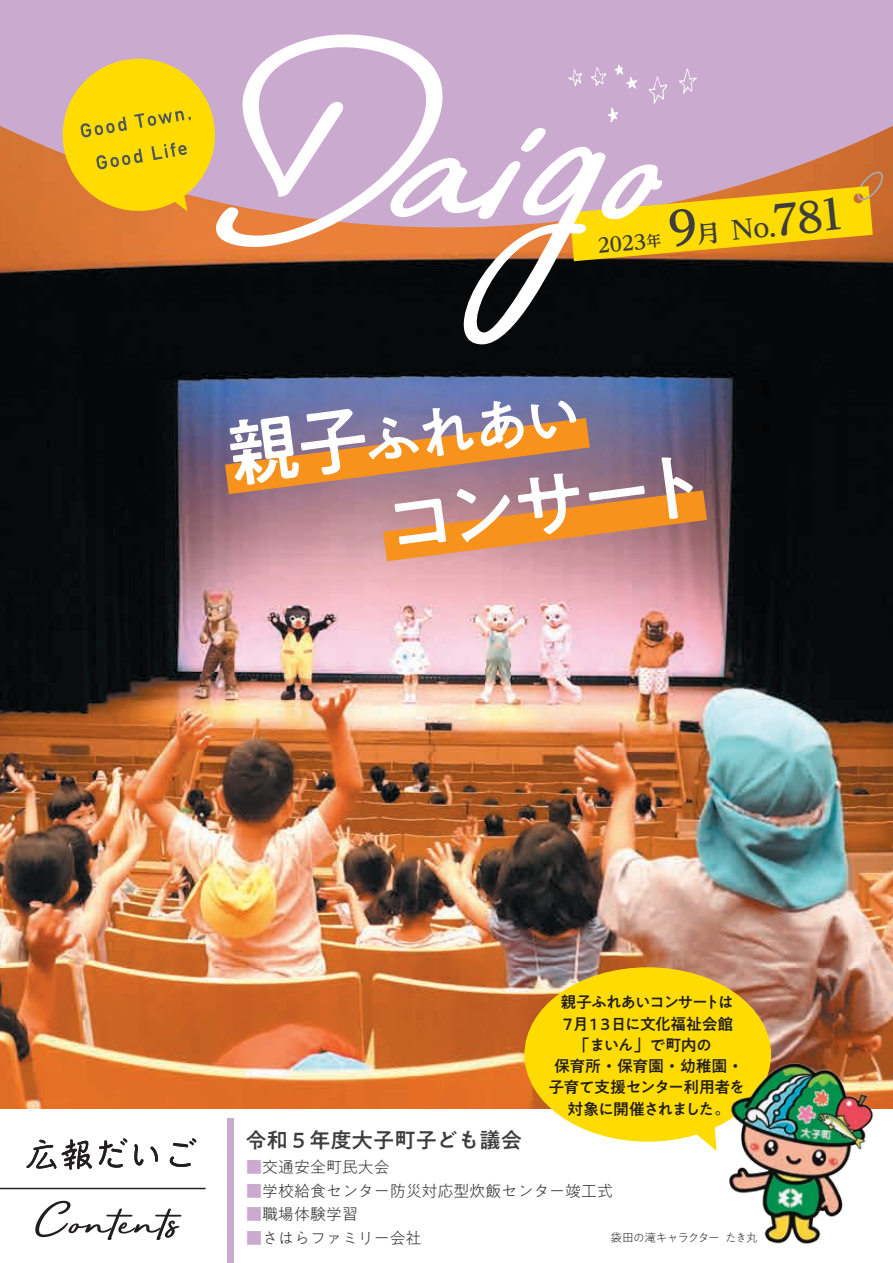
<style>
.page{position:relative;width:893px;height:1263px;background:#fff}
.page>*{position:absolute;margin:0;border:0;box-sizing:border-box;transform-origin:0 0}
.t1{font:500 73.05px "PA1 Gothic Std";color:#fff}
.t2{font:500 58.5px "PA1 Gothic Std";color:#fff}
.t3{font:47.85px "Bahagia";letter-spacing:.005em;color:#231f20;scale:1.3 1}
.t4{font:700 41.1px "UD Reimin Pro";color:#3e3e3f}
.t5{font:500 21.3px "PA1 Gothic Std";color:#3e3e3f}
.t6{font:700 19.8px "UD Reimin Pro";color:#3e3e3f}
.t7{font:300 15.9px "PA1 Gothic Std";color:#3e3e3f}
.t8{font:500 15.9px "PA1 Gothic Std";letter-spacing:-.05em;color:#231f20}
.t9{font:500 15.9px/21.3px "PA1 Gothic Std";letter-spacing:-.08em;color:#231f20;text-align:right}
.t10{font:500 15.9px "PA1 Gothic Std";letter-spacing:-.02em;color:#231f20}
.t11{font:500 15.9px "PA1 Gothic Std";letter-spacing:-.085em;color:#231f20}
.t12{font:300 11.7px "PA1 Gothic Std";letter-spacing:-.075em;color:#3e3e3f}
.s1{font-size:73.05px}
.s2{font-size:25.65px}
.s3{color:#cbaad0}
</style>
<div class="page">
<img style="left:0;top:227px;width:893px;height:882px">
<svg style="left:0;top:0;width:893px;height:227px;fill:#cbaad0"></svg>
<svg style="left:27px;top:1139px;width:65px;height:31px"></svg>
<svg style="left:99px;top:1138px;width:28px;height:30px"></svg>
<svg style="left:134px;top:1144px;width:10px;height:21px"></svg>
<svg style="left:150px;top:1146px;width:8px;height:16px"></svg>
<svg style="left:170px;top:1156px;width:21px;height:11px"></svg>
<svg style="left:173px;top:1138px;width:23px;height:9px"></svg>
<hr style="left:0;top:1188px;width:205px;height:1px;background:#231f20">
<div style="left:524px;top:967px;width:247px;height:175px;background:#ffdc01;border-radius:50%"></div>
<svg style="left:690px;top:1134px;width:11px;height:4px"></svg>
<svg style="left:225px;top:418px;width:482px;height:143px"></svg>
<svg style="left:52px;top:48px;width:160px;height:174px"></svg>
<div style="left:227px;top:1118px;width:6px;height:145px;background:#cbaad0"></div>
<svg style="left:591px;top:67px;width:16px;height:19px"></svg>
<svg style="left:649px;top:76px;width:19px;height:28px"></svg>
<svg style="left:679px;top:68px;width:18px;height:26px"></svg>
<svg style="left:608px;top:107px;width:10px;height:15px"></svg>
<svg style="left:615px;top:64px;width:22px;height:25px"></svg>
<svg style="left:568px;top:69px;width:15px;height:18px"></svg>
<svg style="left:212px;top:34px;width:242px;height:213px;fill:#cbaad0"></svg>
<img style="left:701px;top:1050px;width:192px;height:194px">
<svg style="left:389px;top:128px;width:495px;height:216px"></svg>
<p class="t6" style="left:596px;top:229px;width:50px;rotate:-5deg">2023</p>
<p class="t2" style="left:223px;top:428px;width:358px;rotate:-8deg"><span class="s1">親子</span>ふれあい</p>
<p class="t1" style="left:233px;top:504px;width:477px;rotate:-8deg">　　コンサート</p>
<p class="t4" style="left:764px;top:188px;width:79px;rotate:-6deg"><span class="s2">.</span>781</p>
<p class="t3" style="left:33px;top:1188px;width:113px">Contents</p>
<p class="t9" style="left:560px;top:993px;width:175px">親子ふれあいコンサートは日に文化福祉会館</p>
<p class="t8" style="left:573px;top:1014px;width:17px">月</p>
<p class="t8" style="left:586px;top:1014px;width:29px">１３</p>
<p class="t8" style="left:560px;top:1014px;width:17px">７</p>
<p class="t5" style="left:246px;top:1127px;width:278px">令和５年度大子町子ども議会</p>
<p class="t8" style="left:573px;top:1035px;width:140px">「まいん」で町内の</p>
<p class="t10" style="left:554px;top:1057px;width:191px">保育所・保育園・幼稚園・</p>
<p class="t8" style="left:548px;top:1078px;width:198px">子育て支援センター利用者を</p>
<p class="t11" style="left:567px;top:1099px;width:164px">対象に開催されました。</p>
<p class="t7" style="left:246px;top:1159px;width:145px"><span class="s3">■</span>交通安全町民大会</p>
<p class="t7" style="left:246px;top:1182px;width:368px"><span class="s3">■</span>学校給食センター防災対応型炊飯センター竣工式</p>
<p class="t7" style="left:246px;top:1205px;width:113px"><span class="s3">■</span>職場体験学習</p>
<p class="t7" style="left:246px;top:1229px;width:177px"><span class="s3">■</span>さはらファミリー会社</p>
<p class="t12" style="left:611px;top:1231px;width:149px">袋田の滝キャラクターたき丸</p>
</div>
